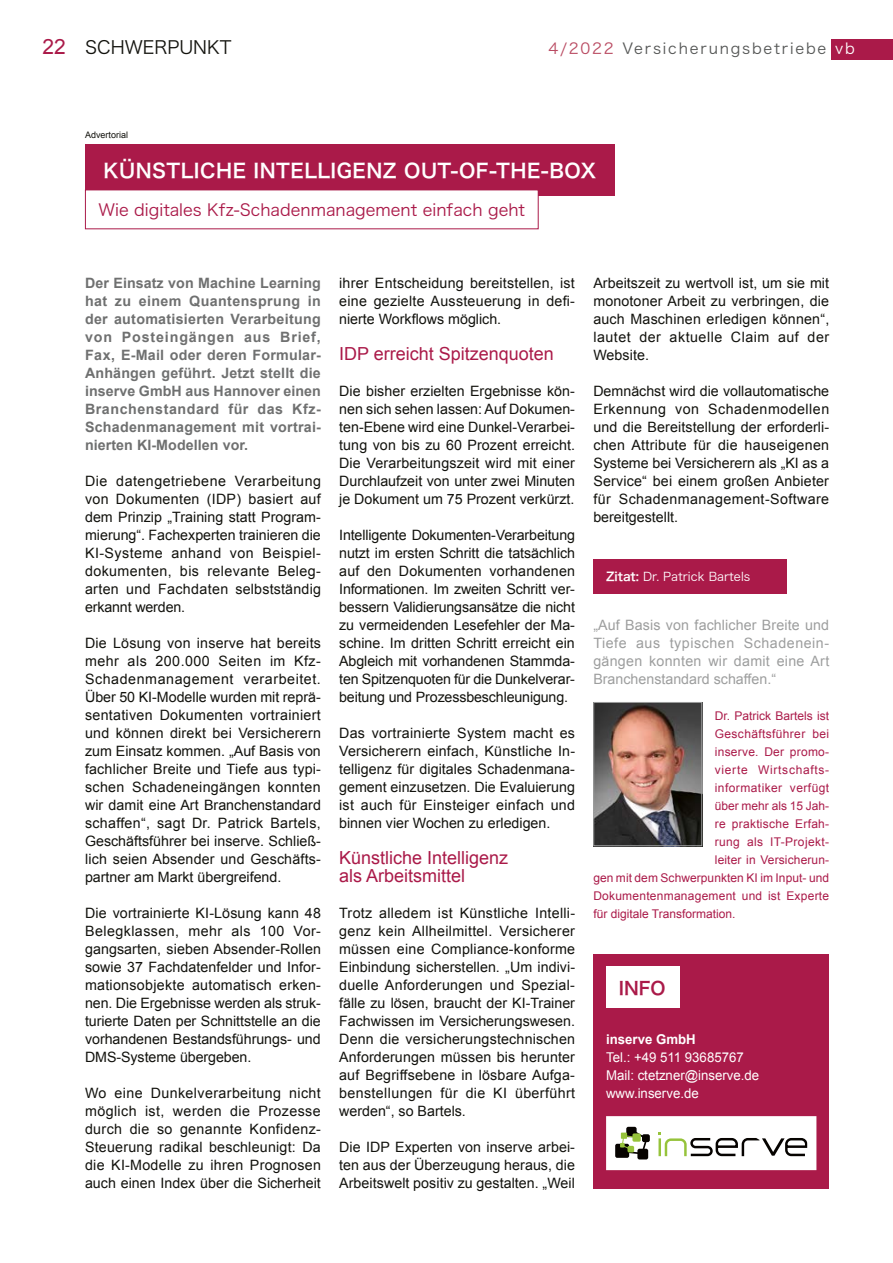
<style>
.page{position:relative;width:893px;height:1263px;background:#fff}
.page>*{position:absolute;margin:0;border:0;box-sizing:border-box;transform-origin:0 0}
.t1{font:19.5px "Hira Kaku Pro W6";letter-spacing:.025em;color:#fff}
.t2{font:18px/18px "Arial";color:#aa1a49}
.t3{font:18px "Hira Kaku Pro W3";color:#12120d}
.t4{font:18px "Hira Kaku Pro W6";color:#aa1a49}
.t5{font:16.5px "Hira Kaku Pro W3";color:#aa1a49}
.t6{font:15px "Hira Kaku Pro W3";letter-spacing:.12em;color:#555756}
.t7{font:14.25px/18px "Arial";color:#12120d;text-align:justify}
.t8{font:700 14.25px/18px "Arial";letter-spacing:.015em;color:#6f7070;text-align:justify}
.t9{font:14.25px/18px "Arial";color:#9d9e9e;text-align:justify}
.t10{font:13.5px/18px "Arial";color:#fff}
.t11{font:700 13.5px "Arial";color:#fff}
.t12{font:12px "Arial";letter-spacing:.02em;color:#aa1a49}
.t13{font:12px "Arial";color:#aa1a49}
.t14{font:12px "Hira Kaku Pro N W3";color:#fff}
.t15{font:12px "Arial";letter-spacing:.06em;color:#aa1a49}
.t16{font:9px "Arial";color:#12120d}
.s1{font-family:"Arial";font-size:21px;color:#aa1a49}
.s2{color:#b94a61}
.s3{color:#fff}
.s4{font-family:"Hira Kaku Pro W6"}
</style>
<div class="page">
<div style="left:831px;top:40px;width:62px;height:20px;background:#aa1a49"></div>
<div style="left:593px;top:559px;width:194px;height:35px;background:#aa1a49"></div>
<div style="left:85px;top:144px;width:530px;height:52px;background:#aa1a49"></div>
<div style="left:85px;top:190px;width:453px;height:39px;background:#fff"></div>
<img style="left:595px;top:704px;width:105px;height:140px">
<div style="left:593px;top:702px;width:109px;height:144px;border:1px solid #9d9e9e"></div>
<div style="left:593px;top:954px;width:236px;height:234px;background:#aa1a49"></div>
<div style="left:606px;top:967px;width:74px;height:41px;background:#fff"></div>
<svg style="left:606px;top:1116px;width:211px;height:55px;background:#e1dfdb"></svg>
<p class="t3" style="left:43px;top:31px;width:191px"><span class="s1">22</span> SCHWERPUNKT</p>
<p class="t6" style="left:548px;top:35px;width:308px"><span class="s2">4/2022</span> Versicherungsbetriebe <span class="s3">vb</span></p>
<p class="t16" style="left:85px;top:129px;width:45px">Advertorial</p>
<h1 class="t1" style="left:103px;top:153px;width:494px">KÜNSTLICHE INTELLIGENZ OUT-OF-THE-BOX</h1>
<p class="t5" style="left:99px;top:195px;width:428px">Wie digitales Kfz-Schadenmanagement einfach geht</p>
<p class="t8" style="left:85px;top:274px;width:237px">Der Einsatz von Machine Learning hat zu einem Quantensprung in der automatisierten Verarbeitung von Posteingängen aus Brief, Fax, E-Mail oder deren Formular-Anhängen geführt. Jetzt stellt die inserve GmbH aus Hannover einen Branchenstandard für das Kfz-Schadenmanagement mit vortrai&shy;nierten KI-Modellen vor.</p>
<p class="t7" style="left:85px;top:472px;width:237px">Die datengetriebene Verarbeitung von Dokumenten (IDP) basiert auf dem Prinzip „Training statt Program&shy;mierung“. Fachexperten trainieren die KI-Systeme anhand von Beispiel&shy;dokumenten, bis relevante Beleg&shy;arten und Fachdaten selbstständig erkannt werden.</p>
<p class="t7" style="left:85px;top:634px;width:237px">Die Lösung von inserve hat bereits mehr als 200.000 Seiten im Kfz-Schadenmanagement verarbeitet.<br>Über 50 KI-Modelle wurden mit reprä&shy;sentativen Dokumenten vortrainiert und können direkt bei Versicherern zum Einsatz kommen. „Auf Basis von fachlicher Breite und Tiefe aus typi&shy;schen Schadeneingängen konnten wir damit eine Art Branchenstandard schaffen“, sagt Dr. Patrick Bartels, Geschäftsführer bei inserve. Schließ&shy;lich seien Absender und Geschäfts&shy;partner am Markt übergreifend.</p>
<p class="t7" style="left:85px;top:904px;width:237px">Die vortrainierte KI-Lösung kann 48<br>Belegklassen, mehr als 100 Vor&shy;gangsarten, sieben Absender-Rollen sowie 37 Fachdatenfelder und Infor&shy;mationsobjekte automatisch erken&shy;nen. Die Ergebnisse werden als struk&shy;turierte Daten per Schnittstelle an die vorhandenen Bestandsführungs- und DMS-Systeme übergeben.</p>
<p class="t7" style="left:85px;top:1084px;width:237px">Wo eine Dunkelverarbeitung nicht möglich ist, werden die Prozesse durch die so genannte Konfidenz-Steuerung radikal beschleunigt: Da die KI-Modelle zu ihren Prognosen auch einen Index über die Sicherheit</p>
<p class="t7" style="left:339px;top:274px;width:237px">ihrer Entscheidung bereitstellen, ist eine gezielte Aussteuerung in defi&shy;nierte Workflows möglich.</p>
<p class="t2" style="left:339px;top:345px;width:216px">IDP erreicht Spitzenquoten</p>
<p class="t7" style="left:339px;top:382px;width:237px">Die bisher erzielten Ergebnisse kön&shy;nen sich sehen lassen: Auf Dokumen&shy;ten-Ebene wird eine Dunkel-Verarbei&shy;tung von bis zu 60 Prozent erreicht.<br>Die Verarbeitungszeit wird mit einer Durchlaufzeit von unter zwei Minuten je Dokument um 75 Prozent verkürzt.</p>
<p class="t7" style="left:339px;top:526px;width:237px">Intelligente Dokumenten-Verarbeitung nutzt im ersten Schritt die tatsächlich auf den Dokumenten vorhandenen Informationen. Im zweiten Schritt ver&shy;bessern Validierungsansätze die nicht zu vermeidenden Lesefehler der Ma&shy;schine. Im dritten Schritt erreicht ein Abgleich mit vorhandenen Stammda&shy;ten Spitzenquoten für die Dunkelverar&shy;beitung und Prozessbeschleunigung.</p>
<p class="t7" style="left:339px;top:724px;width:237px">Das vortrainierte System macht es Versicherern einfach, Künstliche In&shy;telligenz für digitales Schadenmana&shy;gement einzusetzen. Die Evaluierung ist auch für Einsteiger einfach und binnen vier Wochen zu erledigen.</p>
<p class="t2" style="left:339px;top:849px;width:171px">Künstliche Intelligenz als Arbeitsmittel</p>
<p class="t7" style="left:339px;top:904px;width:237px">Trotz alledem ist Künstliche Intelli&shy;genz kein Allheilmittel. Versicherer müssen eine Compliance-konforme Einbindung sicherstellen. „Um indivi&shy;duelle Anforderungen und Spezial&shy;fälle zu lösen, braucht der KI-Trainer Fachwissen im Versicherungswesen.<br>Denn die versicherungstechnischen Anforderungen müssen bis herunter auf Begriffsebene in lösbare Aufga&shy;benstellungen für die KI überführt werden“, so Bartels.</p>
<p class="t7" style="left:339px;top:1138px;width:237px">Die IDP Experten von inserve arbei&shy;ten aus der Überzeugung heraus, die Arbeitswelt positiv zu gestalten. „Weil</p>
<p class="t7" style="left:593px;top:274px;width:237px">Arbeitszeit zu wertvoll ist, um sie mit monotoner Arbeit zu verbringen, die auch Maschinen erledigen können“, lautet der aktuelle Claim auf der Website.</p>
<p class="t7" style="left:593px;top:382px;width:237px">Demnächst wird die vollautomatische Erkennung von Schadenmodellen und die Bereitstellung der erforderli&shy;chen Attribute für die hauseigenen Systeme bei Versicherern als „KI as a Service“ bei einem großen Anbieter für Schadenmanagement-Software bereitgestellt.</p>
<p class="t14" style="left:606px;top:566px;width:146px"><span class="s4">Zitat:</span> Dr. Patrick Bartels</p>
<p class="t9" style="left:593px;top:616px;width:237px">„Auf Basis von fachlicher Breite und Tiefe aus typischen Schadenein&shy;gängen konnten wir damit eine Art Branchenstandard schaffen.“</p>
<p class="t13" style="left:715px;top:708px;width:116px">Dr. Patrick Bartels ist</p>
<p class="t12" style="left:715px;top:726px;width:116px">Geschäftsführer bei</p>
<p class="t12" style="left:715px;top:744px;width:116px">inserve. Der promo-</p>
<p class="t15" style="left:715px;top:762px;width:115px">vierte Wirtschafts-</p>
<p class="t12" style="left:715px;top:780px;width:116px">informatiker verfügt</p>
<p class="t13" style="left:715px;top:798px;width:116px">über mehr als 15 Jah-</p>
<p class="t12" style="left:715px;top:816px;width:116px">re praktische Erfah-</p>
<p class="t12" style="left:715px;top:834px;width:115px">rung als IT-Projekt-</p>
<p class="t12" style="left:715px;top:852px;width:116px">leiter in Versicherun-</p>
<p class="t12" style="left:593px;top:870px;width:237px">gen mit dem Schwerpunkten KI im Input- und</p>
<p class="t12" style="left:593px;top:888px;width:237px">Dokumentenmanagement und ist Experte</p>
<p class="t13" style="left:593px;top:906px;width:144px">für digitale Transformation.</p>
<p class="t4" style="left:619px;top:971px;width:48px">INFO</p>
<p class="t11" style="left:606px;top:1030px;width:91px">inserve GmbH</p>
<p class="t10" style="left:606px;top:1048px;width:155px">Tel.: +49 511 93685767<br>Mail: ctetzner@inserve.de www.inserve.de</p>
</div>
